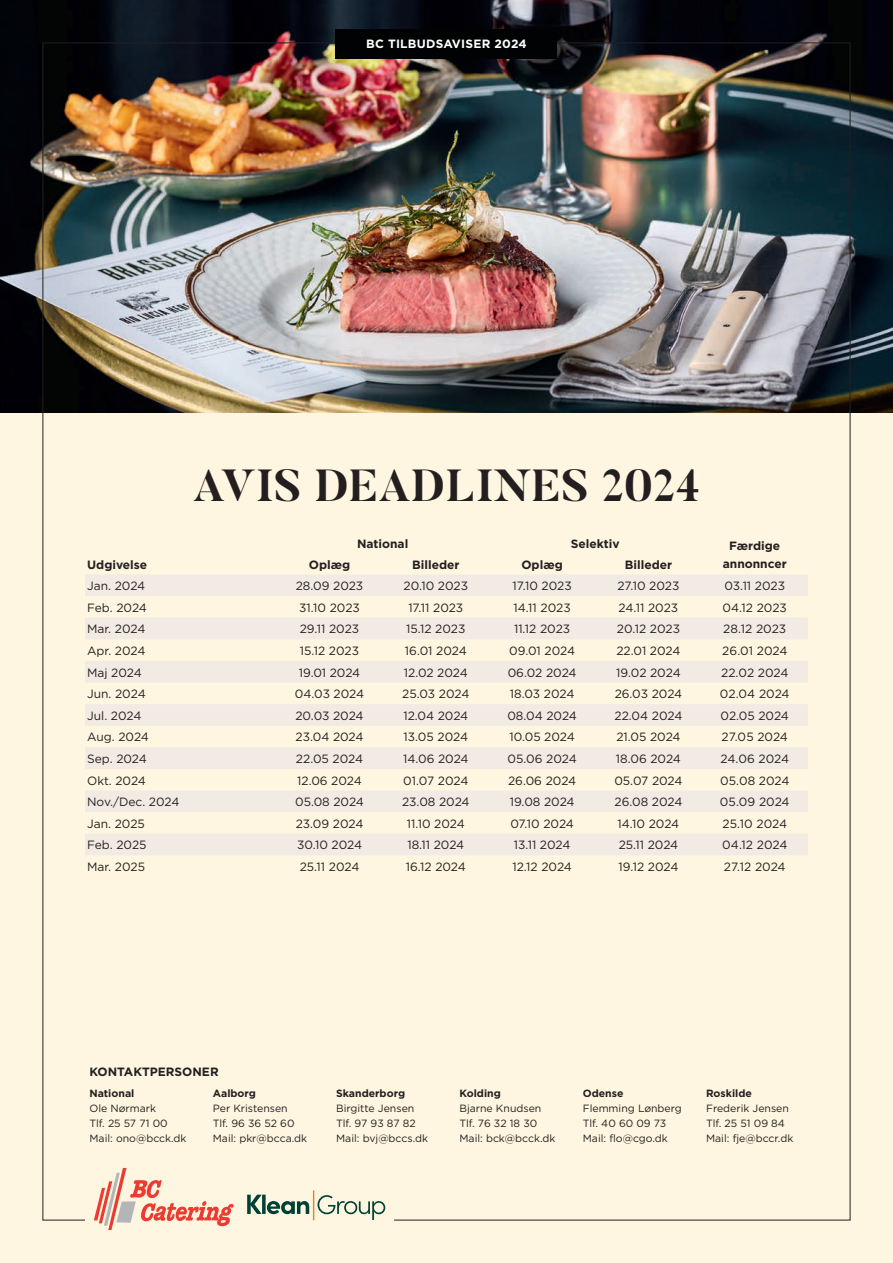
<style>
.page{position:relative;width:893px;height:1263px;background:#fef6e0}
.page>*{position:absolute;margin:0;border:0;box-sizing:border-box;transform-origin:0 0}
.t1{font:700 44.7px "Butler";letter-spacing:.01em;color:#231f20}
.t2{font:12px "Gotham";color:#231f20}
.t3{font:700 12px "Gotham";color:#231f20}
.t4{font:700 12px "Gotham";letter-spacing:.02em;color:#fff}
.t5{font:10.5px/15px "Gotham";color:#231f20}
.t6{font:700 10.5px "Gotham";color:#231f20}
</style>
<div class="page">
<img style="left:0;top:0;width:893px;height:412px">
<svg style="left:94px;top:1168px;width:140px;height:62px"></svg>
<svg style="left:247px;top:1190px;width:138px;height:30px"></svg>
<div style="left:336px;top:29px;width:221px;height:30px;background:#010203"></div>
<svg style="left:85px;top:575px;width:723px;height:280px;fill:#f1ebe3"></svg>
<p class="t4" style="left:366px;top:37px;width:162px">BC TILBUDSAVISER 2024</p>
<h1 class="t1" style="left:193px;top:457px;width:508px">AVIS DEADLINES 2024</h1>
<p class="t3" style="left:357px;top:536px;width:53px">National</p>
<p class="t3" style="left:571px;top:536px;width:50px">Selektiv</p>
<p class="t3" style="left:729px;top:538px;width:53px">Færdige</p>
<p class="t3" style="left:87px;top:558px;width:62px">Udgivelse</p>
<p class="t3" style="left:309px;top:558px;width:43px">Oplæg</p>
<p class="t3" style="left:412px;top:558px;width:49px">Billeder</p>
<p class="t3" style="left:521px;top:558px;width:43px">Oplæg</p>
<p class="t3" style="left:625px;top:558px;width:49px">Billeder</p>
<p class="t3" style="left:723px;top:556px;width:66px">annonncer</p>
<p class="t2" style="left:87px;top:578px;width:60px">Jan. 2024</p>
<p class="t2" style="left:296px;top:578px;width:69px">28.09 2023</p>
<p class="t2" style="left:404px;top:578px;width:66px">20.10 2023</p>
<p class="t2" style="left:512px;top:578px;width:61px">17.10 2023</p>
<p class="t2" style="left:617px;top:578px;width:64px">27.10 2023</p>
<p class="t2" style="left:724px;top:578px;width:62px">03.11 2023</p>
<p class="t2" style="left:87px;top:600px;width:61px">Feb. 2024</p>
<p class="t2" style="left:299px;top:600px;width:62px">31.10 2023</p>
<p class="t2" style="left:408px;top:600px;width:56px">17.11 2023</p>
<p class="t2" style="left:514px;top:600px;width:59px">14.11 2023</p>
<p class="t2" style="left:619px;top:600px;width:61px">24.11 2023</p>
<p class="t2" style="left:723px;top:600px;width:66px">04.12 2023</p>
<p class="t2" style="left:87px;top:621px;width:60px">Mar. 2024</p>
<p class="t2" style="left:300px;top:621px;width:61px">29.11 2023</p>
<p class="t2" style="left:406px;top:621px;width:61px">15.12 2023</p>
<p class="t2" style="left:514px;top:621px;width:58px">11.12 2023</p>
<p class="t2" style="left:617px;top:621px;width:65px">20.12 2023</p>
<p class="t2" style="left:723px;top:621px;width:64px">28.12 2023</p>
<p class="t2" style="left:87px;top:643px;width:60px">Apr. 2024</p>
<p class="t2" style="left:300px;top:643px;width:61px">15.12 2023</p>
<p class="t2" style="left:405px;top:643px;width:63px">16.01 2024</p>
<p class="t2" style="left:509px;top:643px;width:67px">09.01 2024</p>
<p class="t2" style="left:616px;top:643px;width:66px">22.01 2024</p>
<p class="t2" style="left:722px;top:643px;width:67px">26.01 2024</p>
<p class="t2" style="left:87px;top:665px;width:56px">Maj 2024</p>
<p class="t2" style="left:299px;top:665px;width:63px">19.01 2024</p>
<p class="t2" style="left:404px;top:665px;width:66px">12.02 2024</p>
<p class="t2" style="left:508px;top:665px;width:70px">06.02 2024</p>
<p class="t2" style="left:616px;top:665px;width:66px">19.02 2024</p>
<p class="t2" style="left:721px;top:665px;width:69px">22.02 2024</p>
<p class="t2" style="left:87px;top:686px;width:60px">Jun. 2024</p>
<p class="t2" style="left:295px;top:686px;width:71px">04.03 2024</p>
<p class="t2" style="left:402px;top:686px;width:69px">25.03 2024</p>
<p class="t2" style="left:510px;top:686px;width:66px">18.03 2024</p>
<p class="t2" style="left:615px;top:686px;width:69px">26.03 2024</p>
<p class="t2" style="left:720px;top:686px;width:71px">02.04 2024</p>
<p class="t2" style="left:87px;top:708px;width:56px">Jul. 2024</p>
<p class="t2" style="left:295px;top:708px;width:70px">20.03 2024</p>
<p class="t2" style="left:403px;top:708px;width:66px">12.04 2024</p>
<p class="t2" style="left:507px;top:708px;width:71px">08.04 2024</p>
<p class="t2" style="left:614px;top:708px;width:69px">22.04 2024</p>
<p class="t2" style="left:721px;top:708px;width:70px">02.05 2024</p>
<p class="t2" style="left:87px;top:729px;width:63px">Aug. 2024</p>
<p class="t2" style="left:296px;top:729px;width:70px">23.04 2024</p>
<p class="t2" style="left:404px;top:729px;width:66px">13.05 2024</p>
<p class="t2" style="left:509px;top:729px;width:67px">10.05 2024</p>
<p class="t2" style="left:616px;top:729px;width:66px">21.05 2024</p>
<p class="t2" style="left:722px;top:729px;width:68px">27.05 2024</p>
<p class="t2" style="left:87px;top:751px;width:61px">Sep. 2024</p>
<p class="t2" style="left:296px;top:751px;width:69px">22.05 2024</p>
<p class="t2" style="left:403px;top:751px;width:67px">14.06 2024</p>
<p class="t2" style="left:508px;top:751px;width:71px">05.06 2024</p>
<p class="t2" style="left:616px;top:751px;width:67px">18.06 2024</p>
<p class="t2" style="left:720px;top:751px;width:70px">24.06 2024</p>
<p class="t2" style="left:87px;top:773px;width:60px">Okt. 2024</p>
<p class="t2" style="left:297px;top:773px;width:66px">12.06 2024</p>
<p class="t2" style="left:403px;top:773px;width:67px">01.07 2024</p>
<p class="t2" style="left:508px;top:773px;width:70px">26.06 2024</p>
<p class="t2" style="left:614px;top:773px;width:70px">05.07 2024</p>
<p class="t2" style="left:720px;top:773px;width:71px">05.08 2024</p>
<p class="t2" style="left:87px;top:794px;width:94px">Nov./Dec. 2024</p>
<p class="t2" style="left:295px;top:794px;width:70px">05.08 2024</p>
<p class="t2" style="left:402px;top:794px;width:69px">23.08 2024</p>
<p class="t2" style="left:510px;top:794px;width:66px">19.08 2024</p>
<p class="t2" style="left:614px;top:794px;width:69px">26.08 2024</p>
<p class="t2" style="left:720px;top:794px;width:71px">05.09 2024</p>
<p class="t2" style="left:87px;top:816px;width:59px">Jan. 2025</p>
<p class="t2" style="left:296px;top:816px;width:69px">23.09 2024</p>
<p class="t2" style="left:407px;top:816px;width:59px">11.10 2024</p>
<p class="t2" style="left:510px;top:816px;width:65px">07.10 2024</p>
<p class="t2" style="left:618px;top:816px;width:63px">14.10 2024</p>
<p class="t2" style="left:722px;top:816px;width:66px">25.10 2024</p>
<p class="t2" style="left:87px;top:837px;width:61px">Feb. 2025</p>
<p class="t2" style="left:297px;top:837px;width:67px">30.10 2024</p>
<p class="t2" style="left:407px;top:837px;width:58px">18.11 2024</p>
<p class="t2" style="left:514px;top:837px;width:58px">13.11 2024</p>
<p class="t2" style="left:619px;top:837px;width:61px">25.11 2024</p>
<p class="t2" style="left:722px;top:837px;width:67px">04.12 2024</p>
<p class="t2" style="left:87px;top:859px;width:59px">Mar. 2025</p>
<p class="t2" style="left:300px;top:859px;width:61px">25.11 2024</p>
<p class="t2" style="left:406px;top:859px;width:62px">16.12 2024</p>
<p class="t2" style="left:512px;top:859px;width:61px">12.12 2024</p>
<p class="t2" style="left:618px;top:859px;width:61px">19.12 2024</p>
<p class="t2" style="left:724px;top:859px;width:63px">27.12 2024</p>
<p class="t3" style="left:89px;top:1065px;width:131px">KONTAKTPERSONER</p>
<p class="t6" style="left:90px;top:1087px;width:46px">National</p>
<p class="t5" style="left:90px;top:1100px;width:99px">Ole Nørmark<br>Tlf. 25 57 71 00<br>Mail: ono@bcck.dk</p>
<p class="t6" style="left:213px;top:1087px;width:45px">Aalborg</p>
<p class="t5" style="left:213px;top:1100px;width:96px">Per Kristensen<br>Tlf. 96 36 52 60<br>Mail: pkr@bcca.dk</p>
<p class="t6" style="left:336px;top:1087px;width:70px">Skanderborg</p>
<p class="t5" style="left:336px;top:1100px;width:93px">Birgitte Jensen<br>Tlf. 97 93 87 82<br>Mail: bvj@bccs.dk</p>
<p class="t6" style="left:459px;top:1087px;width:43px">Kolding</p>
<p class="t5" style="left:459px;top:1100px;width:97px">Bjarne Knudsen<br>Tlf. 76 32 18 30<br>Mail: bck@bcck.dk</p>
<p class="t6" style="left:583px;top:1087px;width:42px">Odense</p>
<p class="t5" style="left:583px;top:1100px;width:101px">Flemming Lønberg<br>Tlf. 40 60 09 73<br>Mail: flo@cgo.dk</p>
<p class="t6" style="left:706px;top:1087px;width:47px">Roskilde</p>
<p class="t5" style="left:706px;top:1100px;width:89px">Frederik Jensen<br>Tlf. 25 51 09 84<br>Mail: fje@bccr.dk</p>
</div>
